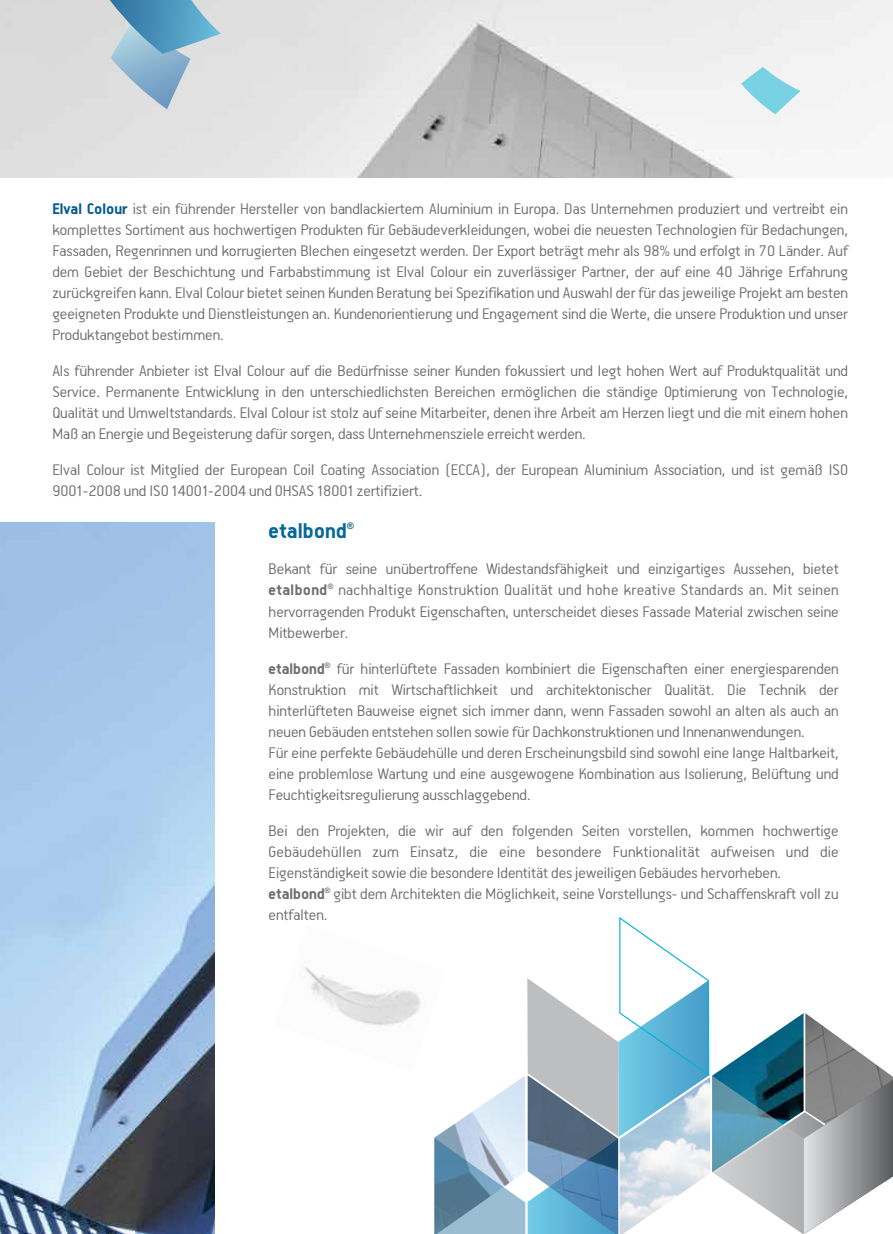
<style>
.page{position:relative;width:893px;height:1234px;background:#fff}
.page>*{position:absolute;margin:0;border:0;box-sizing:border-box;transform-origin:0 0}
.t1{font:700 24px "PF Premier Text";color:#04689a}
.t2{font:300 17.25px/21px "PF Premier Text";color:#6d6e71;text-align:justify}
.t3{font:700 17.25px "PF Premier Text";color:#6d6e71}
.t4{font:700 17.25px "PF Premier Text";letter-spacing:.02em;color:#6d6e71}
.t5{font:800 9px "CF Jeckyl";color:#00598e}
.t6{font:800 7.5px "CF Jeckyl";color:#6d6e71}
.s1{font-weight:700;color:#00598e}
</style>
<div class="page">
<img style="left:0;top:522px;width:215px;height:711px">
<img style="left:304px;top:967px;width:117px;height:59px">
<svg style="left:434px;top:917px;width:459px;height:316px"></svg>
<img style="left:0;top:0;width:893px;height:178px">
<svg style="left:110px;top:0;width:111px;height:109px;background:#9dbed0"></svg>
<svg style="left:741px;top:67px;width:59px;height:47px"></svg>
<p class="t2" style="left:52px;top:198px;width:798px"><span class="s1">Elval Colour</span> ist ein führender Hersteller von bandlackiertem Aluminium in Europa. Das Unternehmen produziert und vertreibt ein komplettes Sortiment aus hochwertigen Produkten für Gebäudeverkleidungen, wobei die neuesten Technologien für Bedachungen, Fassaden, Regenrinnen und korrugierten Blechen eingesetzt werden. Der Export beträgt mehr als 98% und erfolgt in 70 Länder. Auf dem Gebiet der Beschichtung und Farbabstimmung ist Elval Colour ein zuverlässiger Partner, der auf eine 40 Jährige Erfahrung zurückgreifen kann. Elval Colour bietet seinen Kunden Beratung bei Spezifikation und Auswahl der für das jeweilige Projekt am besten geeigneten Produkte und Dienstleistungen an. Kundenorientierung und Engagement sind die Werte, die unsere Produktion und unser Produktangebot bestimmen.</p>
<p class="t2" style="left:52px;top:360px;width:797px">Als führender Anbieter ist Elval Colour auf die Bedürfnisse seiner Kunden fokussiert und legt hohen Wert auf Produktqualität und Service. Permanente Entwicklung in den unterschiedlichsten Bereichen ermöglichen die ständige Optimierung von Technologie, Qualität und Umweltstandards. Elval Colour ist stolz auf seine Mitarbeiter, denen ihre Arbeit am Herzen liegt und die mit einem hohen Maß an Energie und Begeisterung dafür sorgen, dass Unternehmensziele erreicht werden.</p>
<p class="t2" style="left:52px;top:459px;width:797px">Elval Colour ist Mitglied der European Coil Coating Association (ECCA), der European Aluminium Association, und ist gemäß ISO<br>9001-2008 und ISO 14001-2004 und OHSAS 18001 zertifiziert.</p>
<h1 class="t1" style="left:269px;top:519px;width:80px">etalbond</h1>
<p class="t5" style="left:347px;top:521px;width:8px">®</p>
<p class="t2" style="left:269px;top:558px;width:572px">Bekant für seine unübertroffene Widestandsfähigkeit und einzigartiges Aussehen, bietet</p>
<p class="t4" style="left:269px;top:581px;width:60px">etalbond</p>
<p class="t6" style="left:328px;top:582px;width:7px">®</p>
<p class="t2" style="left:269px;top:579px;width:572px;text-indent:70px">nachhaltige Konstruktion Qualität und hohe kreative Standards an. Mit seinen hervorragenden Produkt Eigenschaften, unterscheidet dieses Fassade Material zwischen seine Mitbewerber.</p>
<p class="t3" style="left:269px;top:659px;width:58px">etalbond</p>
<p class="t6" style="left:325px;top:660px;width:7px">®</p>
<p class="t2" style="left:269px;top:657px;width:572px;text-align:left;text-indent:68px">für hinterlüftete Fassaden kombiniert die Eigenschaften einer energiesparenden Konstruktion mit Wirtschaftlichkeit und architektonischer Qualität. Die Technik der hinterlüfteten Bauweise eignet sich immer dann, wenn Fassaden sowohl an alten als auch an neuen Gebäuden entstehen sollen sowie für Dachkonstruktionen und Innenanwendungen.<br>Für eine perfekte Gebäudehülle und deren Erscheinungsbild sind sowohl eine lange Haltbarkeit, eine problemlose Wartung und eine ausgewogene Kombination aus Isolierung, Belüftung und Feuchtigkeitsregulierung ausschlaggebend.</p>
<p class="t2" style="left:269px;top:819px;width:572px">Bei den Projekten, die wir auf den folgenden Seiten vorstellen, kommen hochwertige Gebäudehüllen zum Einsatz, die eine besondere Funktionalität aufweisen und die Eigenständigkeit sowie die besondere Identität des jeweiligen Gebäudes hervorheben.</p>
<p class="t3" style="left:269px;top:884px;width:58px">etalbond</p>
<p class="t6" style="left:325px;top:885px;width:7px">®</p>
<p class="t2" style="left:333px;top:882px;width:507px">gibt dem Architekten die Möglichkeit, seine Vorstellungs- und Schaffenskraft voll zu</p>
<p class="t2" style="left:269px;top:903px;width:60px">entfalten.</p>
</div>
